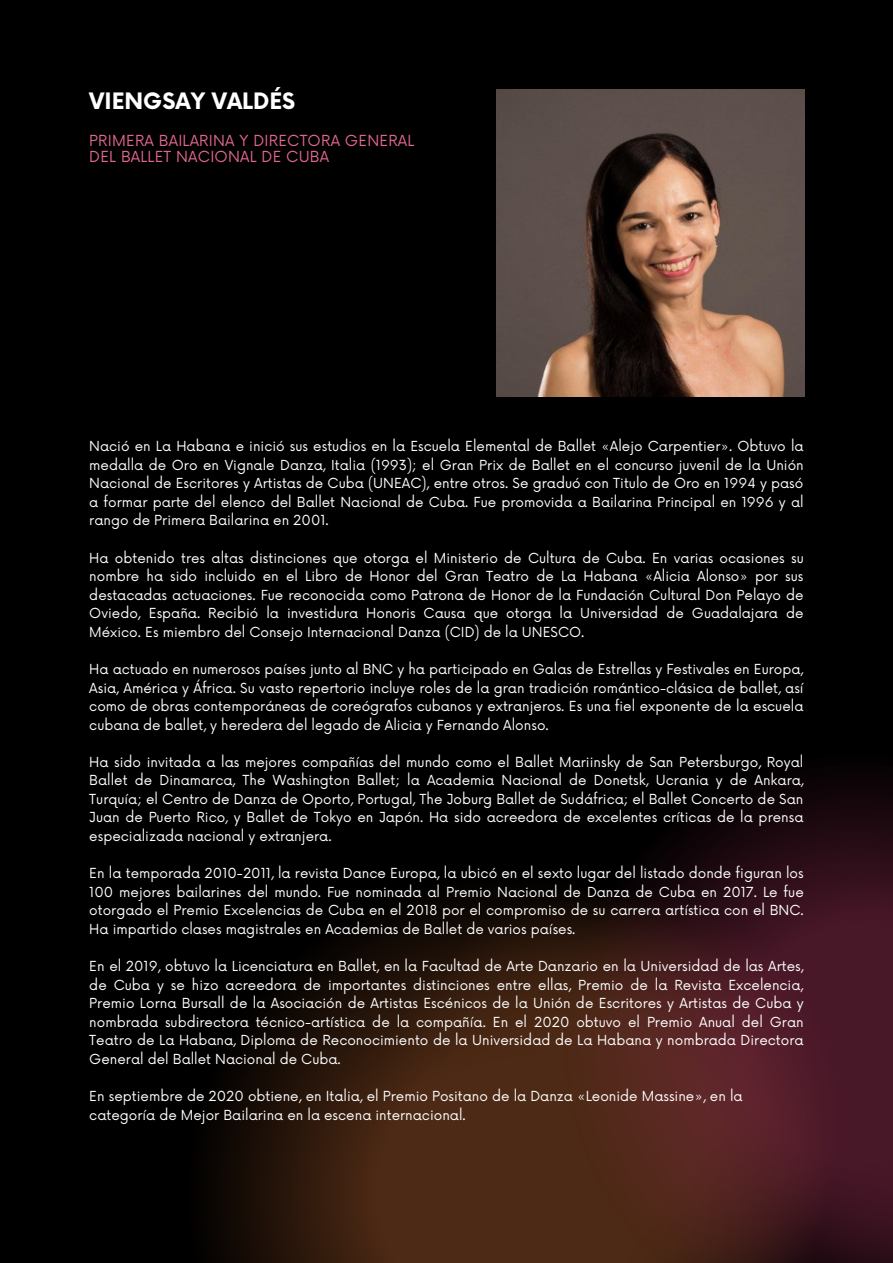
<style>
.page{position:relative;width:893px;height:1263px;background:#000}
.page>*{position:absolute;margin:0;border:0;box-sizing:border-box;transform-origin:0 0}
.t1{font:700 22.05px "Now";color:#fff}
.t2{font:14.85px/16.9px "Now";letter-spacing:.015em;color:#e16790}
.t3{font:13.5px/18.6px "Now";color:#fff;text-align:justify}
</style>
<div class="page">
<svg style="left:212px;top:930px;width:163px;height:333px"></svg>
<svg style="left:375px;top:900px;width:139px;height:363px;background:#341c0d"></svg>
<div style="left:414px;top:1093px;width:100px;height:170px;background:#4d2a15"></div>
<svg style="left:514px;top:775px;width:379px;height:488px"></svg>
<svg style="left:715px;top:843px;width:178px;height:420px;background:#41181f"></svg>
<svg style="left:749px;top:856px;width:144px;height:290px;background:#461726"></svg>
<img style="left:497px;top:89px;width:307px;height:307px">
<h1 class="t1" style="left:89px;top:89px;width:207px">VIENGSAY VALDÉS</h1>
<p class="t2" style="left:89px;top:132px;width:326px">PRIMERA BAILARINA Y DIRECTORA GENERAL<br>DEL BALLET NACIONAL DE CUBA</p>
<p class="t3" style="left:89px;top:438px;width:716px">Nació en La Habana e inició sus estudios en la Escuela Elemental de Ballet «Alejo Carpentier». Obtuvo la medalla de Oro en Vignale Danza, Italia (1993); el Gran Prix de Ballet en el concurso juvenil de la Unión Nacional de Escritores y Artistas de Cuba (UNEAC), entre otros. Se graduó con Titulo de Oro en 1994 y pasó a formar parte del elenco del Ballet Nacional de Cuba. Fue promovida a Bailarina Principal en 1996 y al rango de Primera Bailarina en 2001.</p>
<p class="t3" style="left:89px;top:549px;width:716px">Ha obtenido tres altas distinciones que otorga el Ministerio de Cultura de Cuba. En varias ocasiones su nombre ha sido incluido en el Libro de Honor del Gran Teatro de La Habana «Alicia Alonso» por sus destacadas actuaciones. Fue reconocida como Patrona de Honor de la Fundación Cultural Don Pelayo de Oviedo, España. Recibió la investidura Honoris Causa que otorga la Universidad de Guadalajara de México. Es miembro del Consejo Internacional Danza (CID) de la UNESCO.</p>
<p class="t3" style="left:89px;top:660px;width:716px">Ha actuado en numerosos países junto al BNC y ha participado en Galas de Estrellas y Festivales en Europa, Asia, América y África. Su vasto repertorio incluye roles de la gran tradición romántico-clásica de ballet, así como de obras contemporáneas de coreógrafos cubanos y extranjeros. Es una fiel exponente de la escuela cubana de ballet, y heredera del legado de Alicia y Fernando Alonso.</p>
<p class="t3" style="left:89px;top:753px;width:716px">Ha sido invitada a las mejores compañías del mundo como el Ballet Mariinsky de San Petersburgo, Royal Ballet de Dinamarca, The Washington Ballet; la Academia Nacional de Donetsk, Ucrania y de Ankara, Turquía; el Centro de Danza de Oporto, Portugal, The Joburg Ballet de Sudáfrica; el Ballet Concerto de San Juan de Puerto Rico, y Ballet de Tokyo en Japón. Ha sido acreedora de excelentes críticas de la prensa especializada nacional y extranjera.</p>
<p class="t3" style="left:89px;top:865px;width:716px">En la temporada 2010-2011, la revista Dance Europa, la ubicó en el sexto lugar del listado donde figuran los 100 mejores bailarines del mundo. Fue nominada al Premio Nacional de Danza de Cuba en 2017. Le fue otorgado el Premio Excelencias de Cuba en el 2018 por el compromiso de su carrera artística con el BNC.<br>Ha impartido clases magistrales en Academias de Ballet de varios países.</p>
<p class="t3" style="left:89px;top:957px;width:716px">En el 2019, obtuvo la Licenciatura en Ballet, en la Facultad de Arte Danzario en la Universidad de las Artes, de Cuba y se hizo acreedora de importantes distinciones entre ellas, Premio de la Revista Excelencia, Premio Lorna Bursall de la Asociación de Artistas Escénicos de la Unión de Escritores y Artistas de Cuba y nombrada subdirectora técnico-artística de la compañía. En el 2020 obtuvo el Premio Anual del Gran Teatro de La Habana, Diploma de Reconocimiento de la Universidad de La Habana y nombrada Directora General del Ballet Nacional de Cuba.</p>
<p class="t3" style="left:89px;top:1087px;width:655px">En septiembre de 2020 obtiene, en Italia, el Premio Positano de la Danza «Leonide Massine», en la categoría de Mejor Bailarina en la escena internacional.</p>
</div>
